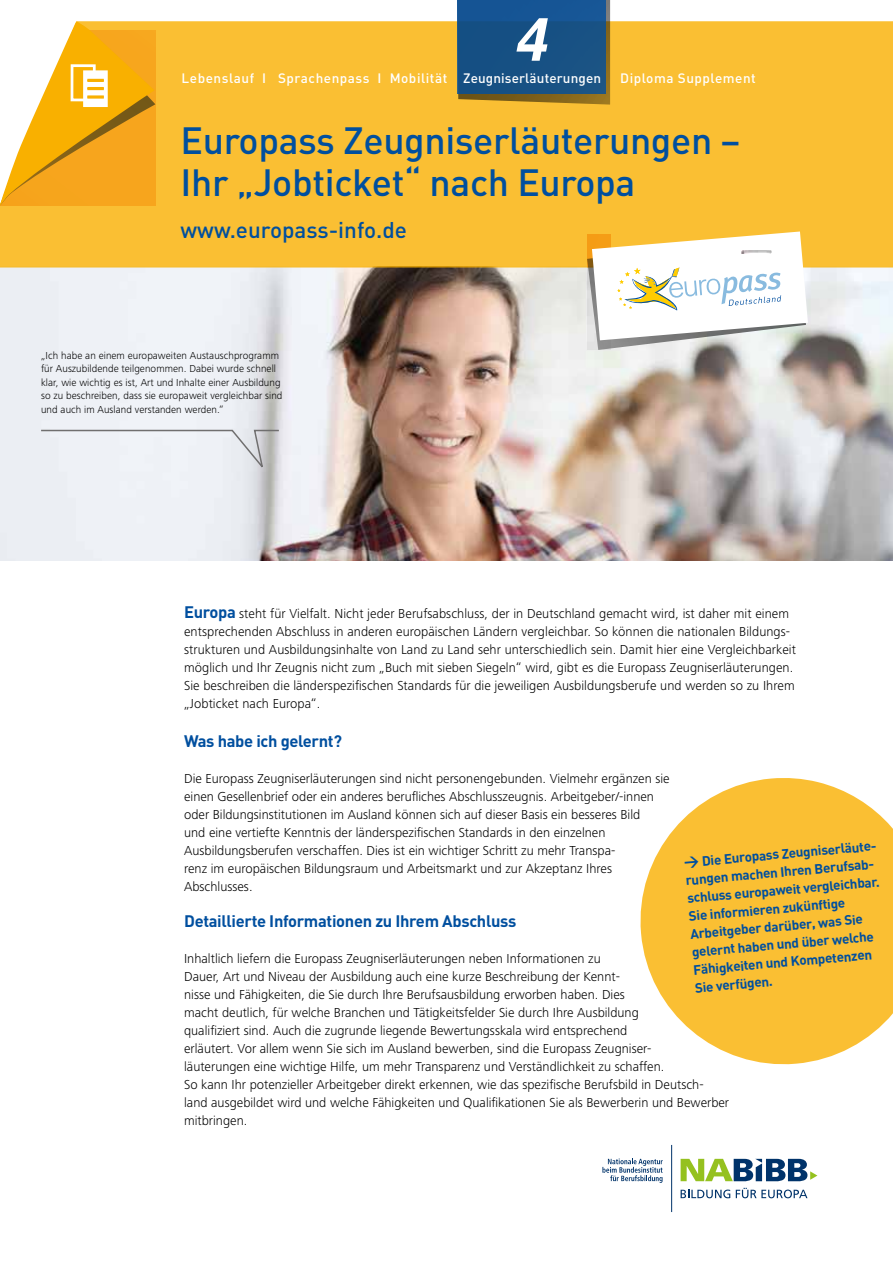
<style>
.page{position:relative;width:893px;height:1263px;background:#fff}
.page>*{position:absolute;margin:0;border:0;box-sizing:border-box;transform-origin:0 0}
.t1{font:italic 700 58.35px "Menlo";color:#fff}
.t2{font:500 37.5px/42px "DIN";letter-spacing:-.01em;color:#004f9f}
.t3{font:500 22.5px "DIN";color:#004f9f}
.t4{font:700 16.5px "DIN";letter-spacing:-.02em;color:#004f9f}
.t5{font:300 13.5px/18px "Frutiger Next LT";color:#000}
.t6{font:700 13.5px/18px "DIN";color:#004f9f}
.t7{font:500 13.5px "DIN";letter-spacing:.04em;color:#fff}
.t8{font:300 10.5px/13.5px "Frutiger Next LT";letter-spacing:.005em;color:#000}
.s1{font-family:"DIN";font-weight:700;font-size:16.5px;color:#004f9f}
.s2{font-size:14.7px}
</style>
<div class="page">
<img style="left:0;top:267px;width:893px;height:294px">
<div style="left:0;top:21px;width:893px;height:246px;background:#fabf33"></div>
<svg style="left:0;top:21px;width:155px;height:185px"></svg>
<div style="left:61px;top:57px;width:57px;height:57px;background:#f9b000;border-radius:5px"></div>
<div style="left:84px;top:72px;width:23px;height:34px;background:#fff"></div>
<div style="left:83px;top:70px;width:25px;height:37px;border:2px solid #fff"></div>
<div style="left:71px;top:64px;width:25px;height:37px;border:3px solid #fff"></div>
<hr style="left:87px;top:79px;width:17px;height:3px;background:#f9b000">
<hr style="left:87px;top:87px;width:17px;height:3px;background:#f9b000">
<svg style="left:87px;top:95px;width:17px;height:4px"></svg>
<svg style="left:587px;top:231px;width:221px;height:119px"></svg>
<img style="left:741px;top:250px;width:31px;height:3px">
<svg style="left:681px;top:1159px;width:136px;height:22px"></svg>
<svg style="left:602px;top:1158px;width:61px;height:25px"></svg>
<hr style="left:671px;top:1145px;width:1px;height:67px;background:#00336a">
<svg style="left:681px;top:1189px;width:49px;height:9px"></svg>
<svg style="left:736px;top:1188px;width:71px;height:10px"></svg>
<svg style="left:640px;top:778px;width:253px;height:287px"></svg>
<svg style="left:40px;top:429px;width:240px;height:43px"></svg>
<svg style="left:457px;top:0;width:153px;height:105px;background:#9f7b24"></svg>
<div style="left:457px;top:0;width:149px;height:94px;background:linear-gradient(to bottom,#155390,#18507f)"></div>
<h1 class="t1" style="left:516px;top:-1px;width:37px">4</h1>
<p class="t7" style="left:182px;top:70px;width:421px">Lebenslauf I Sprachenpass I Mobilität Zeugniserläuterungen</p>
<p class="t7" style="left:620px;top:70px;width:137px">Diploma Supplement</p>
<h2 class="t2" style="left:181px;top:118px;width:561px">Europass Zeugniserläuterungen –<br>Ihr „Jobticket“ nach Europa</h2>
<h3 class="t3" style="left:181px;top:215px;width:228px">www.europass-info.de</h3>
<p class="t8" style="left:41px;top:348px;width:243px">„Ich habe an einem europaweiten Austauschprogramm für Auszubildende teilgenommen. Dabei wurde schnell klar, wie wichtig es ist, Art und Inhalte einer Ausbildung so zu beschreiben, dass sie europaweit vergleichbar sind und auch im Ausland verstanden werden.“</p>
<p class="t5" style="left:184px;top:605px;width:613px"><span class="s1">Europa</span> steht für Vielfalt. Nicht jeder Berufsabschluss, der in Deutschland gemacht wird, ist daher mit einem entsprechenden Abschluss in anderen europäischen Ländern vergleichbar. So können die nationalen Bildungs&shy;strukturen und Ausbildungsinhalte von Land zu Land sehr unterschiedlich sein. Damit hier eine Vergleichbarkeit möglich und Ihr Zeugnis nicht zum „Buch mit sieben Siegeln“ wird, gibt es die Europass Zeugniserläuterungen.<br>Sie beschreiben die länderspezifischen Standards für die jeweiligen Ausbildungsberufe und werden so zu Ihrem „Jobticket nach Europa“.</p>
<p class="t4" style="left:184px;top:730px;width:159px">Was habe ich gelernt?</p>
<p class="t5" style="left:184px;top:770px;width:487px">Die Europass Zeugniserläuterungen sind nicht personengebunden. Vielmehr ergänzen sie einen Gesellenbrief oder ein anderes berufliches Abschlusszeugnis. Arbeitgeber/-innen oder Bildungsinstitutionen im Ausland können sich auf dieser Basis ein besseres Bild<br>und eine vertiefte Kenntnis der länderspezifischen Standards in den einzelnen Ausbildungsberufen verschaffen. Dies ist ein wichtiger Schritt zu mehr Transpa-<br>renz im europäischen Bildungsraum und Arbeitsmarkt und zur Akzeptanz Ihres Abschlusses.</p>
<p class="t4" style="left:184px;top:910px;width:334px">Detaillierte Informationen zu Ihrem Abschluss</p>
<p class="t5" style="left:184px;top:950px;width:547px">Inhaltlich liefern die Europass Zeugniserläuterungen neben Informationen zu<br>Dauer, Art und Niveau der Ausbildung auch eine kurze Beschreibung der Kennt-<br>nisse und Fähigkeiten, die Sie durch Ihre Berufsausbildung erworben haben. Dies<br>macht deutlich, für welche Branchen und Tätigkeitsfelder Sie durch Ihre Ausbildung<br>qualifiziert sind. Auch die zugrunde liegende Bewertungsskala wird entsprechend<br>erläutert. Vor allem wenn Sie sich im Ausland bewerben, sind die Europass Zeugniser-<br>läuterungen eine wichtige Hilfe, um mehr Transparenz und Verständlichkeit zu schaffen.<br>So kann Ihr potenzieller Arbeitgeber direkt erkennen, wie das spezifische Berufsbild in Deutsch&shy;land ausgebildet wird und welche Fähigkeiten und Qualifikationen Sie als Bewerberin und Bewerber mitbringen.</p>
<p class="t6" style="left:683px;top:853px;width:196px;rotate:-5deg"><span class="s2">&gt;</span> Die Europass Zeugniserläute&shy;rungen machen Ihren Berufsab&shy;schluss europaweit vergleichbar.<br>Sie informieren zukünftige<br>Arbeitgeber darüber, was Sie gelernt haben und über welche<br>Fähigkeiten und Kompetenzen<br>Sie verfügen.</p>
</div>
